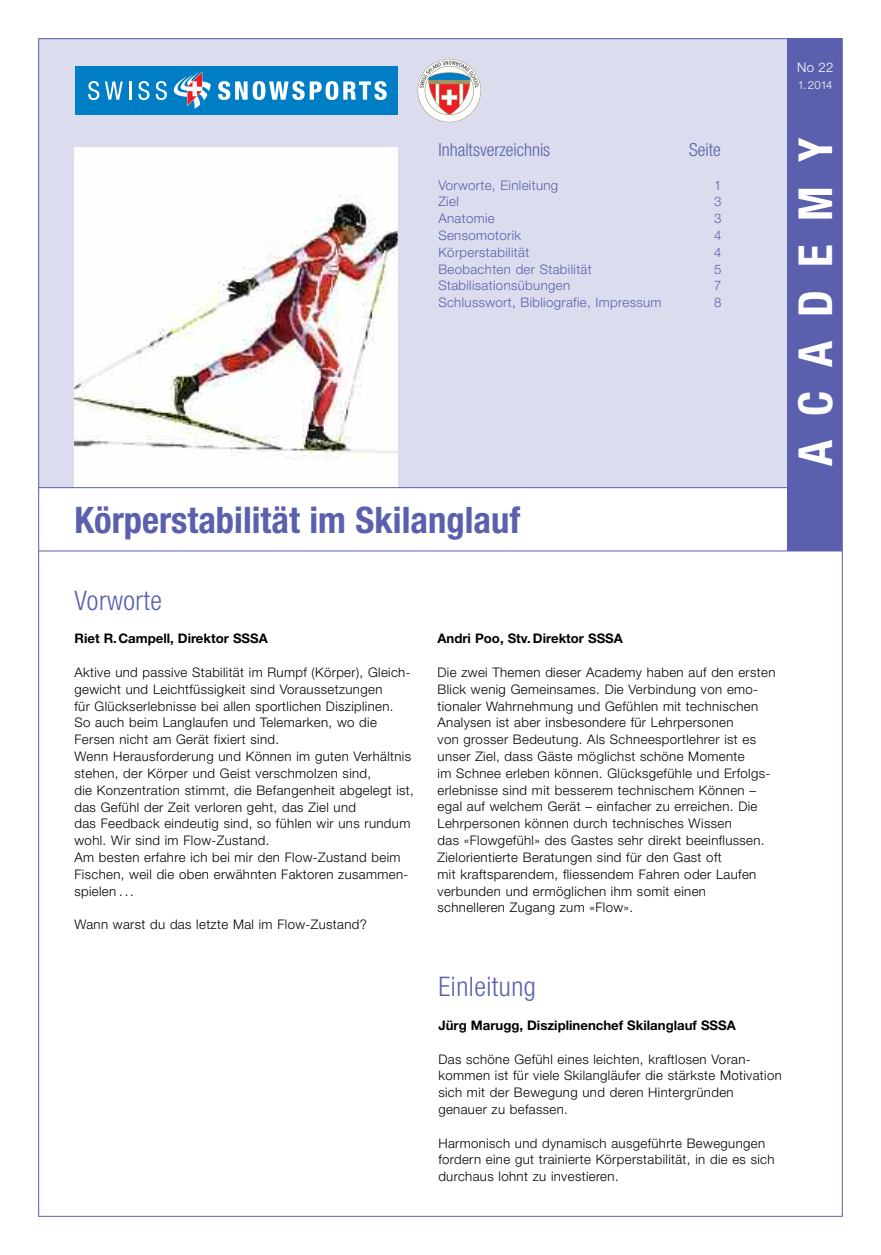
<style>
.page{position:relative;width:881px;height:1255px;background:#fff}
.page>*{position:absolute;margin:0;border:0;box-sizing:border-box;transform-origin:0 0}
.t1{font:700 condensed 46.8px "Helvetica Neue LT Std";letter-spacing:.505em;color:#fff}
.t2{font:700 condensed 36.6px "Helvetica Neue LT Std";color:#5a60ad}
.t3{font:300 condensed 27px "Helvetica Neue LT Std";letter-spacing:.02em;color:#5a60ad}
.t4{font:300 condensed 18px "Helvetica Neue LT Std";color:#5a60ad}
.t5{font:300 13.2px/16.8px "Helvetica Neue LT Std";letter-spacing:.03em;color:#000}
.t6{font:300 13.2px "Helvetica Neue LT Std";letter-spacing:.03em;color:#5a60ad}
.t7{font:700 13.2px "Helvetica Neue LT Std";color:#000}
.t8{font:300 13.2px "Helvetica Neue LT Std";color:#fff}
.t9{font:300 11.25px "Helvetica Neue LT Std";color:#fff}
</style>
<div class="page">
<div style="left:38px;top:38px;width:749px;height:449px;background:#dbdced"></div>
<div style="left:787px;top:38px;width:55px;height:513px;background:#5a60ad"></div>
<div style="left:75px;top:66px;width:323px;height:49px;background:#007ec5"></div>
<svg style="left:88px;top:81px;width:11px;height:19px"></svg>
<svg style="left:105px;top:81px;width:18px;height:19px"></svg>
<svg style="left:129px;top:81px;width:2px;height:19px"></svg>
<svg style="left:138px;top:81px;width:11px;height:19px"></svg>
<svg style="left:156px;top:81px;width:11px;height:19px"></svg>
<svg style="left:218px;top:81px;width:168px;height:19px"></svg>
<svg style="left:174px;top:71px;width:37px;height:38px"></svg>
<hr style="left:39px;top:550px;width:803px;height:1px;background:#5a60ad">
<div style="left:418px;top:59px;width:62px;height:63px;background:#fff;border-radius:50%"></div>
<svg style="left:419px;top:61px;width:59px;height:54px"></svg>
<img style="left:74px;top:147px;width:324px;height:340px">
<hr style="left:38px;top:487px;width:752px;height:1px;background:#5a60ad">
<h3 class="t4" style="left:438px;top:143px;width:113px">Inhaltsverzeichnis</h3>
<h3 class="t4" style="left:688px;top:143px;width:33px">Seite</h3>
<p class="t6" style="left:438px;top:180px;width:121px">Vorworte, Einleitung</p>
<p class="t6" style="left:713px;top:180px;width:9px">1</p>
<p class="t6" style="left:438px;top:197px;width:22px">Ziel</p>
<p class="t6" style="left:713px;top:197px;width:9px">3</p>
<p class="t6" style="left:438px;top:214px;width:58px">Anatomie</p>
<p class="t6" style="left:713px;top:214px;width:9px">3</p>
<p class="t6" style="left:438px;top:230px;width:84px">Sensomotorik</p>
<p class="t6" style="left:713px;top:230px;width:9px">4</p>
<p class="t6" style="left:438px;top:247px;width:92px">Körperstabilität</p>
<p class="t6" style="left:713px;top:247px;width:9px">4</p>
<p class="t6" style="left:438px;top:264px;width:155px">Beobachten der Stabilität</p>
<p class="t6" style="left:713px;top:264px;width:9px">5</p>
<p class="t6" style="left:438px;top:281px;width:133px">Stabilisationsübungen</p>
<p class="t6" style="left:713px;top:281px;width:9px">7</p>
<p class="t6" style="left:438px;top:298px;width:225px">Schlusswort, Bibliografie, Impressum</p>
<p class="t6" style="left:713px;top:298px;width:9px">8</p>
<h2 class="t2" style="left:74px;top:507px;width:447px">Körperstabilität im Skilanglauf</h2>
<p class="t8" style="left:797px;top:62px;width:38px">No 22</p>
<p class="t9" style="left:797px;top:81px;width:36px">1.2014</p>
<h1 class="t1" style="left:798px;top:465px;width:329px;rotate:-90deg">ACADEMY</h1>
<h3 class="t3" style="left:74px;top:590px;width:89px">Vorworte</h3>
<p class="t7" style="left:74px;top:634px;width:195px">Riet R.Campell, Direktor SSSA</p>
<p class="t5" style="left:74px;top:665px;width:341px">Aktive und passive Stabilität im Rumpf (Körper), Gleich&shy;gewicht und Leichtfüssigkeit sind Voraussetzungen<br>für Glückserlebnisse bei allen sportlichen Disziplinen.<br>So auch beim Langlaufen und Telemarken, wo die Fersen nicht am Gerät fixiert sind.<br>Wenn Herausforderung und Können im guten Verhältnis stehen, der Körper und Geist verschmolzen sind,<br>die Konzentration stimmt, die Befangenheit abgelegt ist, das Gefühl der Zeit verloren geht, das Ziel und<br>das Feedback eindeutig sind, so fühlen wir uns rundum wohl. Wir sind im Flow-Zustand.<br>Am besten erfahre ich bei mir den Flow-Zustand beim Fischen, weil die oben erwähnten Faktoren zusammen&shy;spielen ...</p>
<p class="t5" style="left:74px;top:917px;width:294px">Wann warst du das letzte Mal im Flow-Zustand?</p>
<p class="t7" style="left:437px;top:634px;width:187px">Andri Poo, Stv. Direktor SSSA</p>
<p class="t5" style="left:437px;top:665px;width:339px">Die zwei Themen dieser Academy haben auf den ersten Blick wenig Gemeinsames. Die Verbindung von emo&shy;tionaler Wahrnehmung und Gefühlen mit technischen Analysen ist aber insbesondere für Lehrpersonen<br>von grosser Bedeutung. Als Schneesportlehrer ist es unser Ziel, dass Gäste möglichst schöne Momente<br>im Schnee erleben können. Glücksgefühle und Erfolgs&shy;erlebnisse sind mit besserem technischem Können – egal auf welchem Gerät – einfacher zu erreichen. Die Lehrpersonen können durch technisches Wissen<br>das «Flowgefühl» des Gastes sehr direkt beeinflussen.<br>Zielorientierte Beratungen sind für den Gast oft<br>mit kraftsparendem, fliessendem Fahren oder Laufen verbunden und ermöglichen ihm somit einen schnelleren Zugang zum «Flow».</p>
<h3 class="t3" style="left:438px;top:977px;width:99px">Einleitung</h3>
<p class="t7" style="left:438px;top:1020px;width:299px">Jürg Marugg, Disziplinenchef Skilanglauf SSSA</p>
<p class="t5" style="left:438px;top:1051px;width:345px">Das schöne Gefühl eines leichten, kraftlosen Voran&shy;kommen ist für viele Skilangläufer die stärkste Motivation sich mit der Bewegung und deren Hintergründen genauer zu befassen.</p>
<p class="t5" style="left:438px;top:1135px;width:337px">Harmonisch und dynamisch ausgeführte Bewegungen fordern eine gut trainierte Körperstabilität, in die es sich durchaus lohnt zu investieren.</p>
</div>
